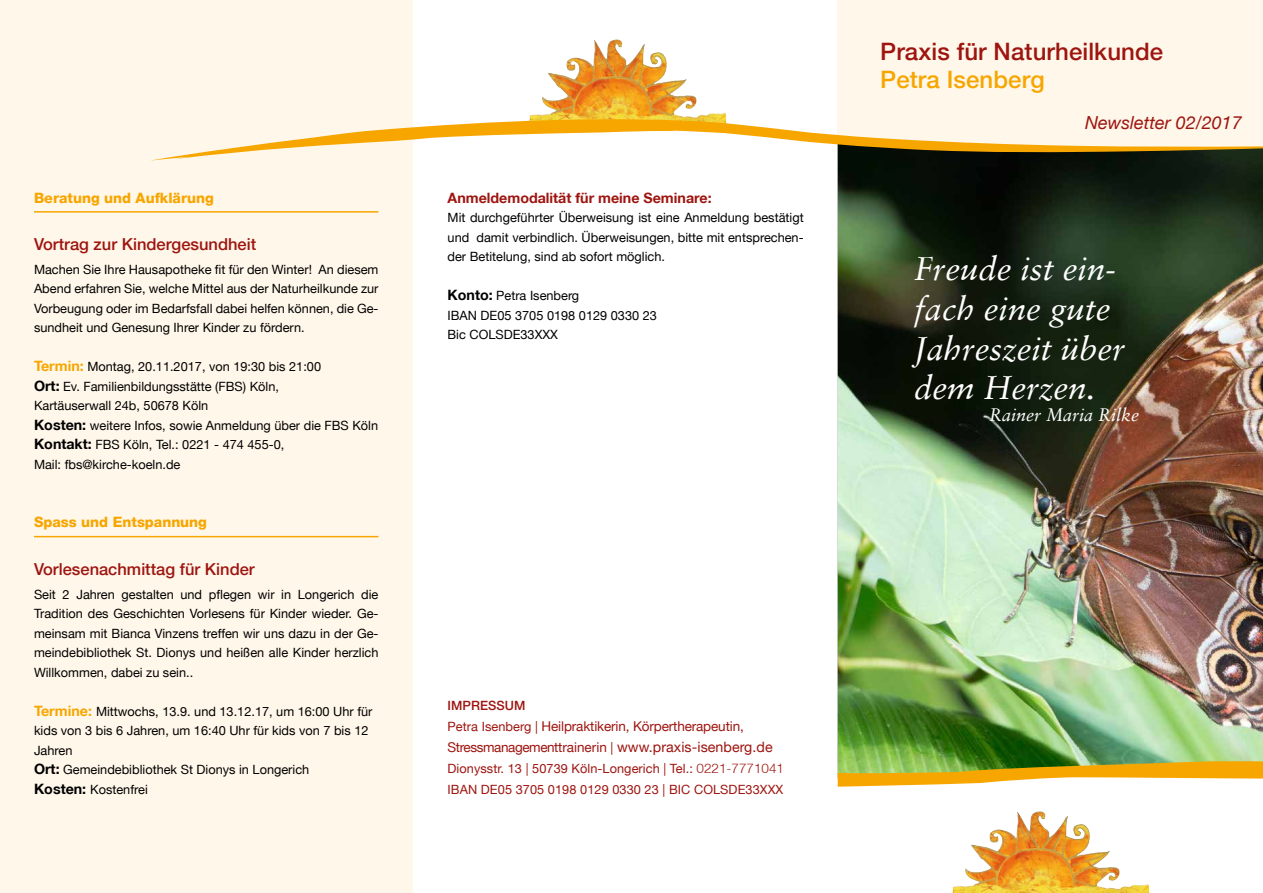
<style>
.page{position:relative;width:1263px;height:893px;background:#fff}
.page>*{position:absolute;margin:0;border:0;box-sizing:border-box;transform-origin:0 0}
.t1{font:italic 33px/39.6px "Sabon LT";color:#fff}
.t2{font:500 24px "Helvetica Neue LT";letter-spacing:.005em;color:#9e1510}
.t3{font:500 24px "Helvetica Neue LT";letter-spacing:.005em;color:#f7a600}
.t4{font:italic 18px "Helvetica Neue LT";color:#9e1510}
.t5{font:italic 18px "Sabon LT";color:#fff}
.t6{font:500 16.5px "Helvetica Neue LT";color:#9e1510}
.t7{font:800 14.25px "Helvetica Neue LT";color:#f7a600}
.t8{font:700 14.25px "Helvetica Neue LT";color:#9e1510}
.t9{font:13.5px/21px "Helvetica Neue LT";letter-spacing:-.01em;color:#9e1510}
.t10{font:12.75px/19.5px "Helvetica Neue LT";color:#000;text-align:justify}
.t11{font:12.75px/21px "Helvetica Neue LT";letter-spacing:.005em;color:#9e1510}
.t12{font:500 12.75px "Helvetica Neue LT";letter-spacing:.005em;color:#9e1510}
.s1{font-weight:700;font-size:14.25px;color:#f7a600}
.s2{font-weight:700;font-size:14.25px}
.s3{font-size:12.75px}
.s4{font-size:14.25px}
.s5{font-weight:300;font-size:13.5px}
</style>
<div class="page">
<div style="left:838px;top:0;width:425px;height:157px;background:#fff7ea"></div>
<div style="left:0;top:0;width:412px;height:893px;background:#fff7ea"></div>
<img style="left:838px;top:161px;width:425px;height:600px">
<img style="left:952px;top:811px;width:197px;height:82px">
<img style="left:529px;top:40px;width:197px;height:79px">
<svg style="left:838px;top:761px;width:425px;height:26px"></svg>
<svg style="left:151px;top:119px;width:1112px;height:42px"></svg>
<hr style="left:34px;top:211px;width:344px;height:2px;background:#f7a600">
<hr style="left:34px;top:536px;width:344px;height:1px;background:#f7a600">
<p class="t7" style="left:34px;top:189px;width:181px">Beratung und Aufklärung</p>
<p class="t6" style="left:34px;top:234px;width:224px">Vortrag zur Kindergesundheit</p>
<p class="t10" style="left:34px;top:259px;width:346px">Machen Sie Ihre Hausapotheke fit für den Winter! An diesem Abend erfahren Sie, welche Mittel aus der Naturheilkunde zur Vorbeugung oder im Bedarfsfall dabei helfen können, die Ge&shy;sundheit und Genesung Ihrer Kinder zu fördern.</p>
<p class="t10" style="left:34px;top:357px;width:346px;text-align:left"><span class="s1">Termin:</span> Montag, 20.11.2017, von 19:30 bis 21:00<br><span class="s2">Ort:</span> Ev. Familienbildungsstätte (FBS) Köln,<br>Kartäuserwall 24b, 50678 Köln<br><span class="s2">Kosten:</span> weitere Infos, sowie Anmeldung über die FBS Köln <span class="s2">Kontakt:</span> FBS Köln, Tel.: 0221 - 474 455-0,<br>Mail: fbs@kirche-koeln.de</p>
<p class="t7" style="left:34px;top:514px;width:174px">Spass und Entspannung</p>
<p class="t6" style="left:34px;top:559px;width:222px">Vorlesenachmittag für Kinder</p>
<p class="t10" style="left:34px;top:584px;width:346px">Seit 2 Jahren gestalten und pflegen wir in Longerich die Tradition des Geschichten Vorlesens für Kinder wieder. Ge&shy;meinsam mit Bianca Vinzens treffen wir uns dazu in der Ge&shy;meindebibliothek St. Dionys und heißen alle Kinder herzlich Willkommen, dabei zu sein..</p>
<p class="t10" style="left:34px;top:701px;width:340px;text-align:left"><span class="s1">Termine:</span> Mittwochs, 13.9. und 13.12.17, um 16:00 Uhr für kids von 3 bis 6 Jahren, um 16:40 Uhr für kids von 7 bis 12<br>Jahren<br><span class="s2">Ort:</span> Gemeindebibliothek St Dionys in Longerich<br><span class="s2">Kosten:</span> Kostenfrei</p>
<p class="t8" style="left:448px;top:189px;width:266px">Anmeldemodalität für meine Seminare:</p>
<p class="t10" style="left:448px;top:208px;width:358px">Mit durchgeführter Überweisung ist eine Anmeldung bestätigt und damit verbindlich. Überweisungen, bitte mit entsprechen&shy;der Betitelung, sind ab sofort möglich.</p>
<p class="t10" style="left:448px;top:286px;width:211px;text-align:left"><span class="s2">Konto:</span> Petra Isenberg<br>IBAN DE05 3705 0198 0129 0330 23<br>Bic COLSDE33XXX</p>
<p class="t12" style="left:448px;top:697px;width:79px">IMPRESSUM</p>
<p class="t9" style="left:448px;top:715px;width:327px"><span class="s3">Petra Isenberg |</span> Heilpraktikerin, Körpertherapeutin,<br>Stressmanagementtrainerin <span class="s3">|</span> <span class="s4">www.praxis-isenberg.de</span></p>
<p class="t11" style="left:448px;top:757px;width:338px">Dionysstr. 13 | 50739 Köln-Longerich | Tel.: <span class="s5">0221-7771041<br></span>IBAN DE05 3705 0198 0129 0330 23 | BIC COLSDE33XXX</p>
<h2 class="t2" style="left:880px;top:37px;width:284px">Praxis für Naturheilkunde</h2>
<h2 class="t3" style="left:880px;top:66px;width:166px">Petra Isenberg</h2>
<h3 class="t4" style="left:1085px;top:111px;width:158px">Newsletter 02/2017</h3>
<h1 class="t1" style="left:914px;top:249px;width:212px">Freude ist ein&shy;fach eine gute<br>Jahreszeit über dem Herzen.</h1>
<h3 class="t5" style="left:989px;top:404px;width:152px">Rainer Maria Rilke</h3>
</div>
